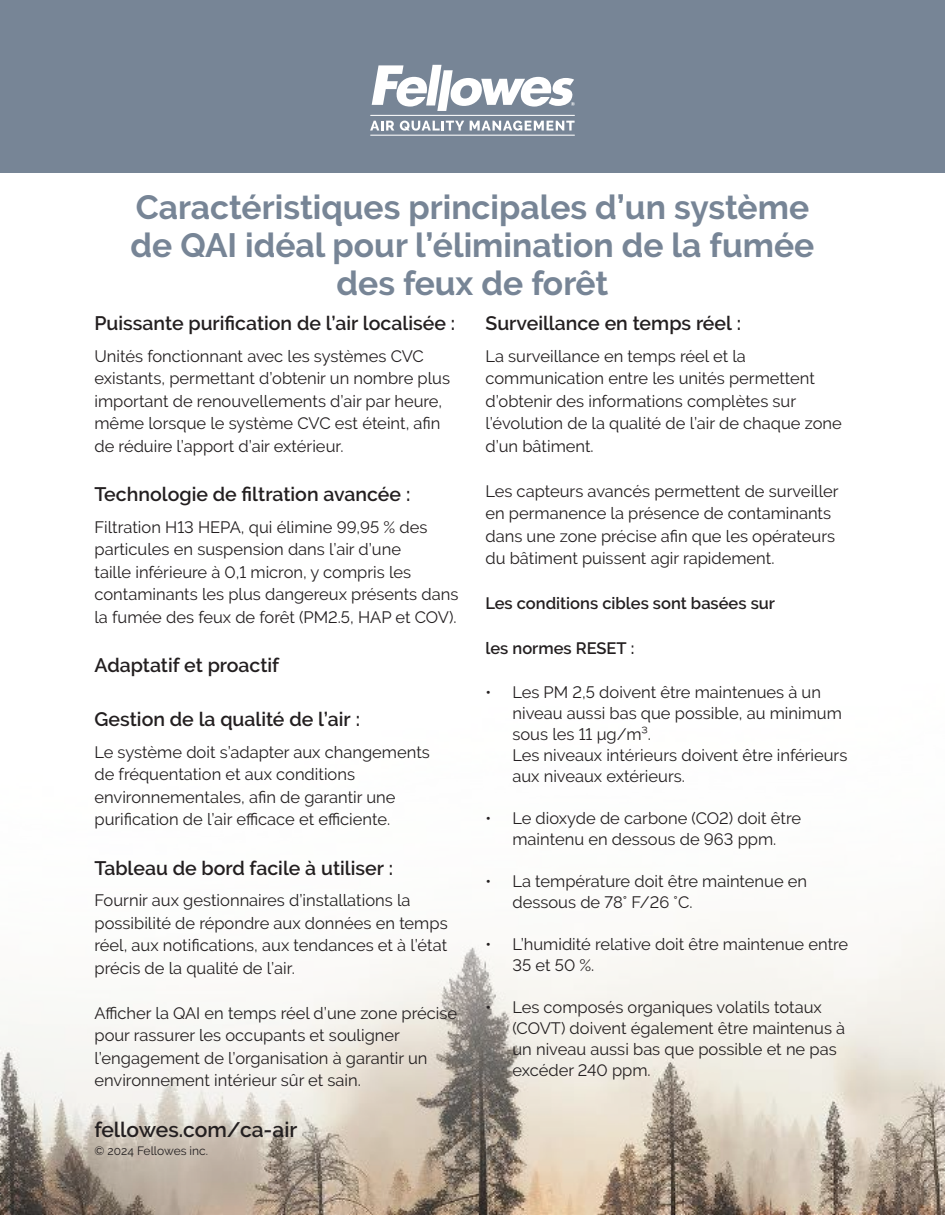
<style>
.page{position:relative;width:945px;height:1215px;background:#fff}
.page>*{position:absolute;margin:0;border:0;box-sizing:border-box;transform-origin:0 0}
.t1{font:700 33.6px/38.4px "Raleway";color:#778596;text-align:center}
.t2{font:600 21px "Raleway";color:#231f20}
.t3{font:600 19.5px "Raleway";color:#231f20}
.t4{font:16.5px/22.5px "Raleway";color:#231f20}
.t5{font:600 16.5px "Raleway";color:#231f20}
.t6{font:12px "Raleway";color:#231f20}
</style>
<div class="page">
<img style="left:0;top:912px;width:945px;height:303px">
<div style="left:0;top:0;width:945px;height:172px;background:#778596"></div>
<hr style="left:370px;top:135px;width:205px;height:1px;background:#fff">
<hr style="left:370px;top:115px;width:205px;height:1px;background:#fff">
<svg style="left:372px;top:65px;width:203px;height:46px"></svg>
<svg style="left:370px;top:121px;width:24px;height:10px"></svg>
<svg style="left:400px;top:121px;width:64px;height:10px"></svg>
<svg style="left:470px;top:121px;width:105px;height:10px"></svg>
<p class="t1" style="left:131px;top:188px;width:685px">Caractéristiques principales d’un système de QAI idéal pour l’élimination de la fumée des feux de forêt</p>
<p class="t3" style="left:94px;top:312px;width:362px">Puissante purification de l’air localisée :</p>
<p class="t4" style="left:94px;top:345px;width:357px">Unités fonctionnant avec les systèmes CVC existants, permettant d’obtenir un nombre plus important de renouvellements d’air par heure, même lorsque le système CVC est éteint, afin de réduire l’apport d’air extérieur.</p>
<p class="t3" style="left:94px;top:483px;width:317px">Technologie de filtration avancée :</p>
<p class="t4" style="left:94px;top:516px;width:365px">Filtration H13 HEPA, qui élimine 99,95 % des particules en suspension dans l’air d’une<br>taille inférieure à 0,1 micron, y compris les contaminants les plus dangereux présents dans la fumée des feux de forêt (PM2.5, HAP et COV).</p>
<p class="t3" style="left:94px;top:654px;width:186px">Adaptatif et proactif</p>
<p class="t3" style="left:94px;top:708px;width:267px">Gestion de la qualité de l’air :</p>
<p class="t4" style="left:94px;top:741px;width:337px">Le système doit s’adapter aux changements de fréquentation et aux conditions environnementales, afin de garantir une purification de l’air efficace et efficiente.</p>
<p class="t3" style="left:94px;top:857px;width:300px">Tableau de bord facile à utiliser :</p>
<p class="t4" style="left:94px;top:889px;width:355px">Fournir aux gestionnaires d’installations la possibilité de répondre aux données en temps réel, aux notifications, aux tendances et à l’état précis de la qualité de l’air.</p>
<p class="t4" style="left:94px;top:1002px;width:364px">Afficher la QAI en temps réel d’une zone précise pour rassurer les occupants et souligner l’engagement de l’organisation à garantir un environnement intérieur sûr et sain.</p>
<p class="t2" style="left:94px;top:1118px;width:204px">fellowes.com/ca-air</p>
<p class="t6" style="left:94px;top:1143px;width:115px">© 2024 Fellowes inc.</p>
<p class="t3" style="left:485px;top:312px;width:257px">Surveillance en temps réel :</p>
<p class="t4" style="left:485px;top:345px;width:358px">La surveillance en temps réel et la communication entre les unités permettent d’obtenir des informations complètes sur l’évolution de la qualité de l’air de chaque zone d’un bâtiment.</p>
<p class="t4" style="left:485px;top:480px;width:355px">Les capteurs avancés permettent de surveiller en permanence la présence de contaminants dans une zone précise afin que les opérateurs du bâtiment puissent agir rapidement.</p>
<p class="t5" style="left:485px;top:594px;width:291px">Les conditions cibles sont basées sur</p>
<p class="t5" style="left:485px;top:639px;width:150px">les normes RESET :</p>
<p class="t4" style="left:512px;top:681px;width:337px;line-height:21px;text-indent:-27px">• Les PM 2,5 doivent être maintenues à un niveau aussi bas que possible, au minimum sous les 11 μg/m³.<br>Les niveaux intérieurs doivent être inférieurs aux niveaux extérieurs.</p>
<p class="t4" style="left:485px;top:807px;width:317px;line-height:21px;text-align:center">• Le dioxyde de carbone (CO2) doit être maintenu en dessous de 963 ppm.</p>
<p class="t4" style="left:512px;top:870px;width:296px;line-height:21px;text-indent:-27px">• La température doit être maintenue en dessous de 78° F/26 °C.</p>
<p class="t4" style="left:512px;top:933px;width:337px;line-height:21px;text-indent:-27px">• L’humidité relative doit être maintenue entre<br>35 et 50 %.</p>
<p class="t4" style="left:512px;top:996px;width:334px;line-height:21px;text-indent:-27px">• Les composés organiques volatils totaux (COVT) doivent également être maintenus à un niveau aussi bas que possible et ne pas excéder 240 ppm.</p>
</div>
